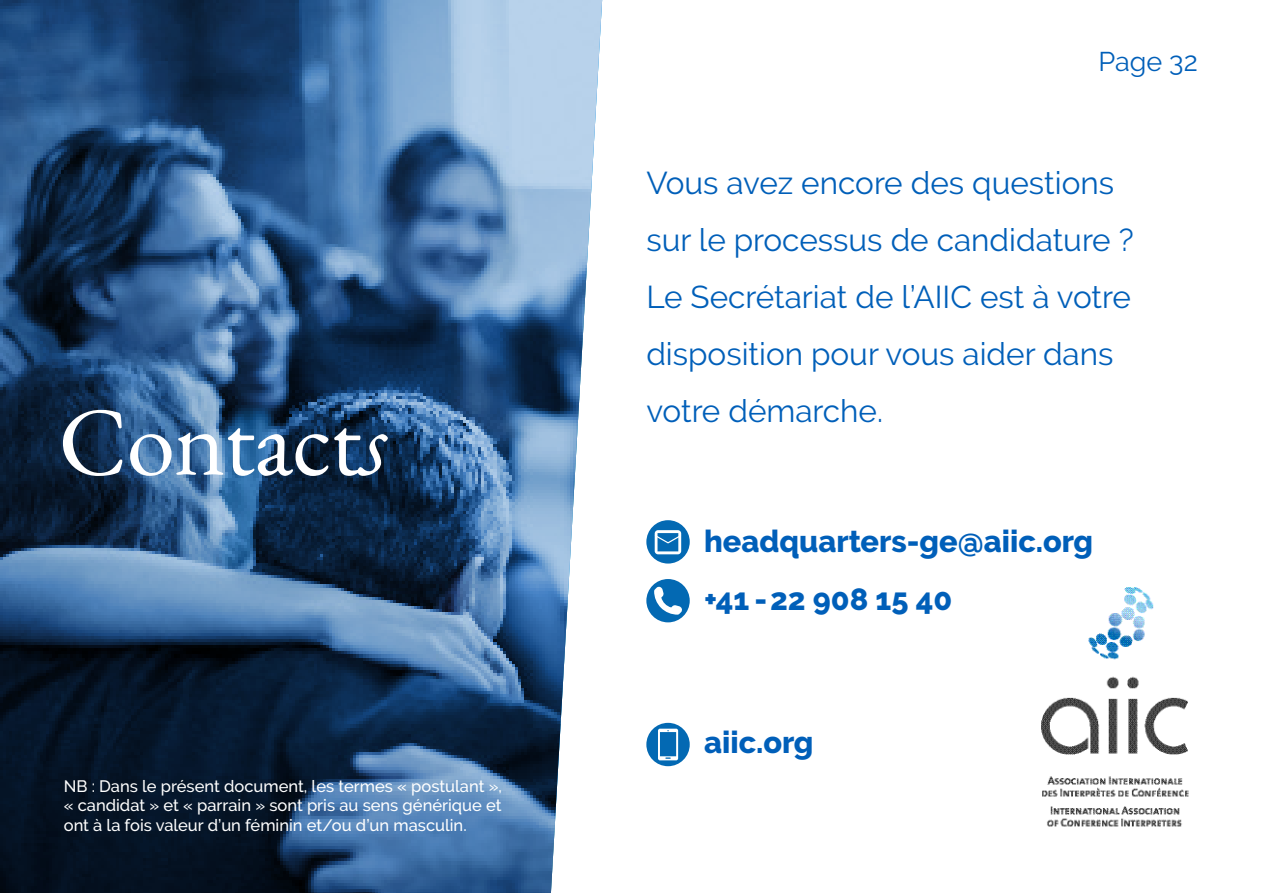
<style>
.page{position:relative;width:1263px;height:893px;background:#fff}
.page>*{position:absolute;margin:0;border:0;box-sizing:border-box;transform-origin:0 0}
.t1{font:97.5px "EB Garamond";letter-spacing:-.01em;color:#fff}
.t2{font:31.5px/57px "Raleway";color:#005fb9}
.t3{font:800 30.75px "Raleway";color:#005fb9}
.t4{font:27px "Raleway";color:#005fb9}
.t5{font:500 16.5px/19.8px "Raleway";color:#fff;text-align:justify}
.s1{font-style:italic}
</style>
<div class="page">
<div style="left:646px;top:520px;width:44px;height:44px;background:#0369b3;border-radius:50%"></div>
<svg style="left:654px;top:530px;width:28px;height:24px"></svg>
<svg style="left:646px;top:579px;width:44px;height:43px"></svg>
<div style="left:646px;top:723px;width:44px;height:43px;background:#0369b3;border-radius:50%"></div>
<svg style="left:658px;top:729px;width:20px;height:31px"></svg>
<svg style="left:0;top:0;width:602px;height:893px;background:#3c5d81"></svg>
<img style="left:1041px;top:587px;width:148px;height:240px">
<p class="t1" style="left:58px;top:378px;width:330px">Contact<span class="s1">s</span></p>
<p class="t5" style="left:64px;top:776px;width:440px">NB : Dans le présent document, les termes « postulant », « candidat » et « parrain » sont pris au sens générique et ont à la fois valeur d’un féminin et/ou d’un masculin.</p>
<p class="t4" style="left:1098px;top:46px;width:101px">Page 32</p>
<p class="t2" style="left:646px;top:154px;width:469px">Vous avez encore des questions</p>
<p class="t2" style="left:646px;top:211px;width:489px">sur le processus de candidature ?</p>
<p class="t2" style="left:646px;top:268px;width:486px">Le Secrétariat de l’AIIC est à votre disposition pour vous aider dans</p>
<p class="t2" style="left:646px;top:382px;width:238px">votre démarche.</p>
<p class="t3" style="left:704px;top:523px;width:390px">headquarters-ge@aiic.org</p>
<p class="t3" style="left:704px;top:582px;width:250px">+41 - 22 908 15 40</p>
<p class="t3" style="left:704px;top:725px;width:111px">aiic.org</p>
</div>
